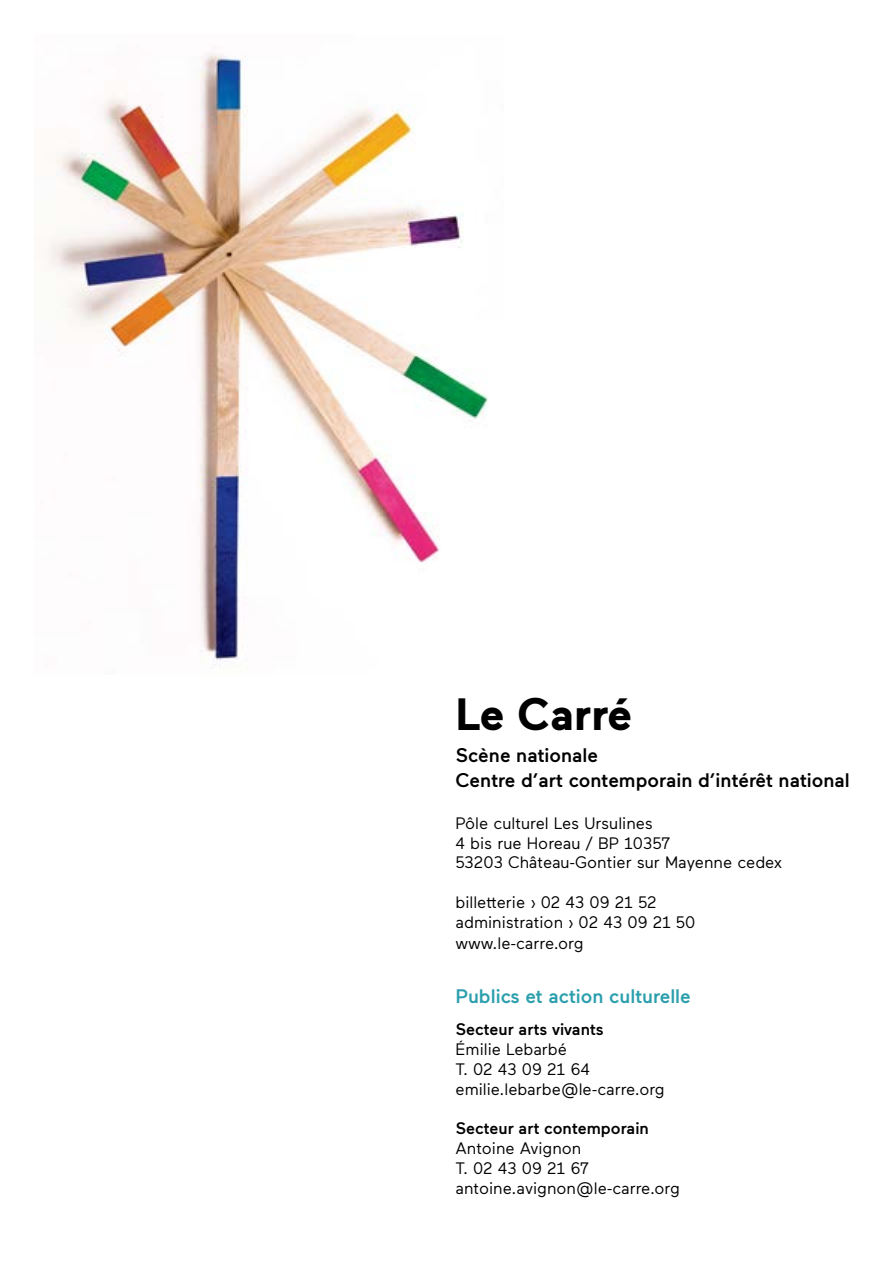
<style>
.page{position:relative;width:893px;height:1263px;background:#fff}
.page>*{position:absolute;margin:0;border:0;box-sizing:border-box;transform-origin:0 0}
.t1{font:700 45px "Maax";color:#000}
.t2{font:500 19.5px/25.2px "Maax";color:#000}
.t3{font:500 19.5px "Maax";color:#2c9fad}
.t4{font:16.5px/19.8px "Maax";color:#000}
.t5{font:500 16.5px "Maax";color:#000}
</style>
<div class="page">
<img style="left:44px;top:53px;width:444px;height:616px">
<h1 class="t1" style="left:455px;top:685px;width:178px">Le Carré</h1>
<p class="t2" style="left:455px;top:742px;width:396px">Scène nationale<br>Centre d’art contemporain d’intérêt national</p>
<p class="t4" style="left:455px;top:812px;width:328px">Pôle culturel Les Ursulines<br>4 bis rue Horeau / BP 10357<br>53203 Château-Gontier sur Mayenne cedex</p>
<p class="t4" style="left:455px;top:891px;width:241px">billetterie › 02 43 09 21 52 administration › 02 43 09 21 50</p>
<p class="t4" style="left:455px;top:933px;width:130px">www.le-carre.org</p>
<p class="t3" style="left:455px;top:983px;width:237px">Publics et action culturelle</p>
<p class="t5" style="left:455px;top:1019px;width:150px">Secteur arts vivants</p>
<p class="t4" style="left:455px;top:1039px;width:211px">Émilie Lebarbé<br>T. 02 43 09 21 64 emilie.lebarbe@le-carre.org</p>
<p class="t5" style="left:455px;top:1118px;width:195px">Secteur art contemporain</p>
<p class="t4" style="left:455px;top:1138px;width:226px">Antoine Avignon<br>T. 02 43 09 21 67 antoine.avignon@le-carre.org</p>
</div>
